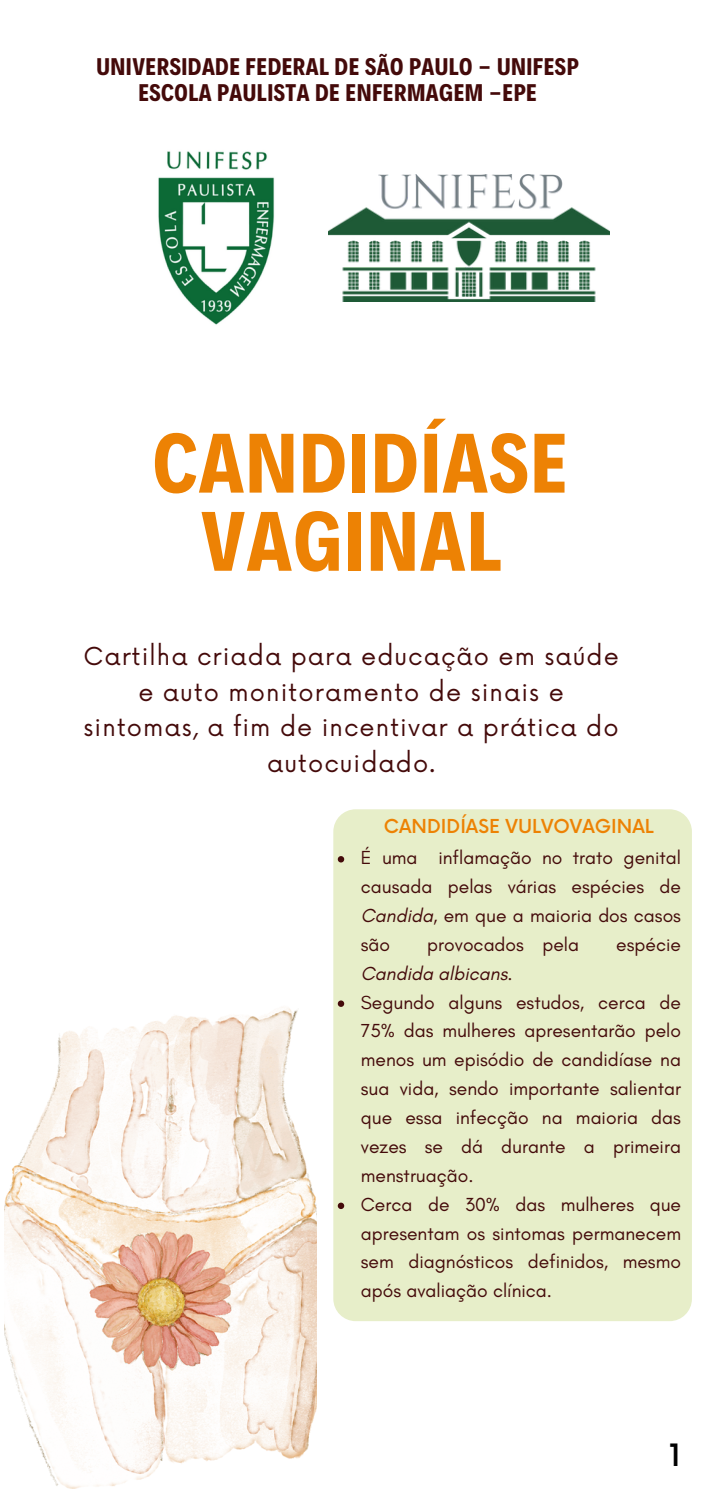
<style>
.page{position:relative;width:702px;height:1489px;background:#fff}
.page>*{position:absolute;margin:0;border:0;box-sizing:border-box;transform-origin:0 0}
.t1{font:700 85.25px/78.2px "Decalotype";letter-spacing:.02em;color:#ed8204;text-align:center}
.t2{font:500 30px "Now";color:#000}
.t3{font:700 24.5px/26px "Decalotype";letter-spacing:.02em;color:#440a0a;text-align:center}
.t4{font:24px/35.5px "Now";letter-spacing:.045em;color:#440a0a;text-align:center}
.t5{font:19.25px/28.8px "Glacial Indifference";color:#440a0a;text-align:justify}
.t6{font:italic 19.25px "Glacial Indifference";color:#440a0a}
.t7{font:500 18.75px "Now";color:#ed8204}
.s1{font-style:italic}
</style>
<div class="page">
<img style="left:5px;top:1007px;width:311px;height:482px">
<div style="left:333px;top:809px;width:358px;height:512px;background:#e7eec9;border-radius:22px"></div>
<img style="left:158px;top:151px;width:117px;height:174px">
<img style="left:328px;top:174px;width:281px;height:128px">
<svg style="left:337px;top:856px;width:7px;height:6px"></svg>
<svg style="left:337px;top:1000px;width:7px;height:7px"></svg>
<svg style="left:337px;top:1202px;width:7px;height:7px"></svg>
<p class="t3" style="left:96px;top:52px;width:483px">UNIVERSIDADE FEDERAL DE SÃO PAULO - UNIFESP<br>ESCOLA PAULISTA DE ENFERMAGEM -EPE</p>
<h1 class="t1" style="left:153px;top:418px;width:416px">CANDIDÍASE<br>VAGINAL</h1>
<h3 class="t4" style="left:83px;top:640px;width:536px">Cartilha criada para educação em saúde e auto monitoramento de sinais e sintomas, a fim de incentivar a prática do autocuidado.</h3>
<p class="t7" style="left:384px;top:816px;width:271px">CANDIDÍASE VULVOVAGINAL</p>
<h4 class="t5" style="left:361px;top:843px;width:321px">É uma inflamação no trato genital causada pelas várias espécies de <span class="s1">Candida</span>, em que a maioria dos casos são</h4>
<h4 class="t5" style="left:427px;top:929px;width:153px">provocados pela</h4>
<h4 class="t5" style="left:616px;top:929px;width:66px">espécie</h4>
<h4 class="t6" style="left:361px;top:961px;width:153px">Candida albicans.</h4>
<p class="t5" style="left:361px;top:987px;width:321px">Segundo alguns estudos, cerca de 75% das mulheres apresentarão pelo menos um episódio de candidíase na sua vida, sendo importante salientar que essa infecção na maioria das vezes se dá durante a primeira menstruação.</p>
<p class="t5" style="left:361px;top:1189px;width:321px">Cerca de 30% das mulheres que apresentam os sintomas permanecem sem diagnósticos definidos, mesmo após avaliação clínica.</p>
<p class="t2" style="left:668px;top:1438px;width:13px">1</p>
</div>
